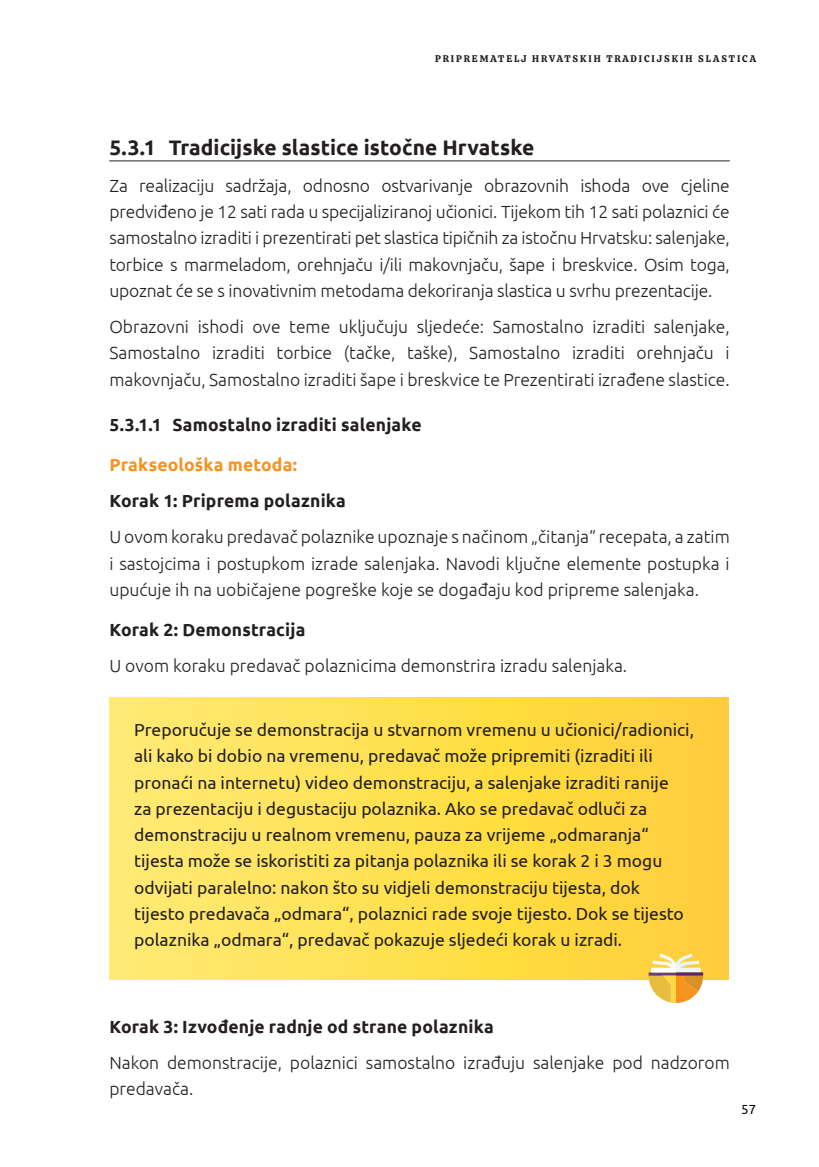
<style>
.page{position:relative;width:819px;height:1167px;background:#fff}
.page>*{position:absolute;margin:0;border:0;box-sizing:border-box;transform-origin:0 0}
.t1{font:700 21px "Ubuntu";color:#231f20}
.t2{font:300 17.5px/26.2px "Ubuntu";color:#231f20;text-align:justify}
.t3{font:17.5px/26.2px "Ubuntu";color:#231f20}
.t4{font:700 17.5px "Ubuntu";letter-spacing:.01em;color:#231f20}
.t5{font:700 17.5px "Ubuntu";letter-spacing:.01em;color:#f7931d}
.t6{font:13.12px "Ubuntu";color:#040503}
.t7{font:9.62px "Calistoga";letter-spacing:.2em;color:#231f20}
</style>
<div class="page">
<hr style="left:109px;top:160px;width:620px;height:1px;background:#231f20">
<div style="left:109px;top:697px;width:619px;height:282px;background:linear-gradient(to right,#ffed71,#ffd031)"></div>
<svg style="left:648px;top:953px;width:56px;height:49px"></svg>
<p class="t7" style="left:435px;top:50px;width:322px">PRIPREMATELJ HRVATSKIH TRADICIJSKIH SLASTICA</p>
<p class="t1" style="left:109px;top:135px;width:426px">5.3.1 Tradicijske slastice istočne Hrvatske</p>
<p class="t2" style="left:109px;top:172px;width:622px">Za realizaciju sadržaja, odnosno ostvarivanje obrazovnih ishoda ove cjeline predviđeno je 12 sati rada u specijaliziranoj učionici. Tijekom tih 12 sati polaznici će samostalno izraditi i prezentirati pet slastica tipičnih za istočnu Hrvatsku: salenjake, torbice s marmeladom, orehnjaču i/ili makovnjaču, šape i breskvice. Osim toga, upoznat će se s inovativnim metodama dekoriranja slastica u svrhu prezentacije.</p>
<p class="t2" style="left:109px;top:313px;width:622px">Obrazovni ishodi ove teme uključuju sljedeće: Samostalno izraditi salenjake, Samostalno izraditi torbice (tačke, taške), Samostalno izraditi orehnjaču i makovnjaču, Samostalno izraditi šape i breskvice te Prezentirati izrađene slastice.</p>
<p class="t4" style="left:109px;top:414px;width:314px">5.3.1.1 Samostalno izraditi salenjake</p>
<p class="t5" style="left:109px;top:454px;width:189px">Prakseološka metoda:</p>
<p class="t4" style="left:109px;top:490px;width:238px">Korak 1: Priprema polaznika</p>
<p class="t2" style="left:109px;top:523px;width:622px">U ovom koraku predavač polaznike upoznaje s načinom „čitanja“ recepata, a zatim i sastojcima i postupkom izrade salenjaka. Navodi ključne elemente postupka i upućuje ih na uobičajene pogreške koje se događaju kod pripreme salenjaka.</p>
<p class="t4" style="left:109px;top:618px;width:197px">Korak 2: Demonstracija</p>
<p class="t2" style="left:109px;top:652px;width:519px">U ovom koraku predavač polaznicima demonstrira izradu salenjaka.</p>
<p class="t3" style="left:134px;top:716px;width:561px">Preporučuje se demonstracija u stvarnom vremenu u učionici/radionici, ali kako bi dobio na vremenu, predavač može pripremiti (izraditi ili pronaći na internetu) video demonstraciju, a salenjake izraditi ranije<br>za prezentaciju i degustaciju polaznika. Ako se predavač odluči za demonstraciju u realnom vremenu, pauza za vrijeme „odmaranja“ tijesta može se iskoristiti za pitanja polaznika ili se korak 2 i 3 mogu odvijati paralelno: nakon što su vidjeli demonstraciju tijesta, dok tijesto predavača „odmara“, polaznici rade svoje tijesto. Dok se tijesto polaznika „odmara“, predavač pokazuje sljedeći korak u izradi.</p>
<p class="t4" style="left:109px;top:1015px;width:386px">Korak 3: Izvođenje radnje od strane polaznika</p>
<p class="t2" style="left:109px;top:1048px;width:622px">Nakon demonstracije, polaznici samostalno izrađuju salenjake pod nadzorom predavača.</p>
<p class="t6" style="left:741px;top:1100px;width:16px">57</p>
</div>
